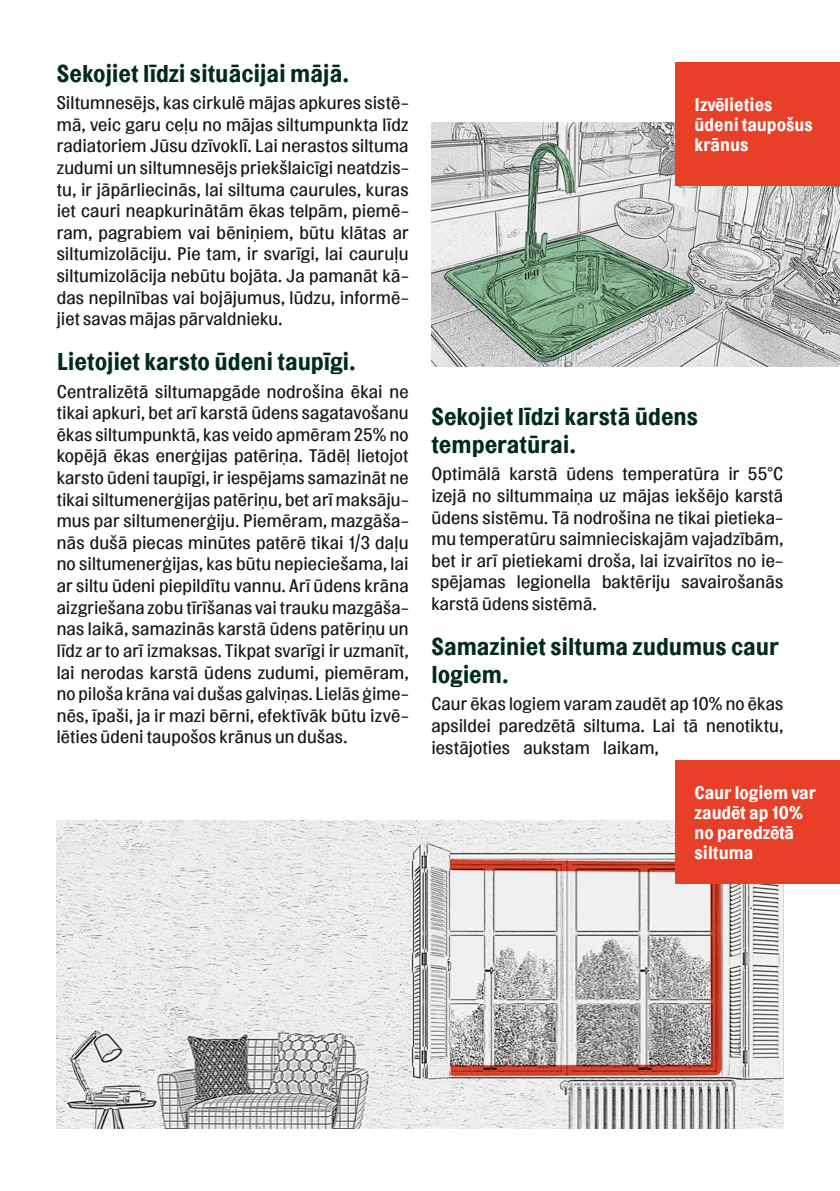
<style>
.page{position:relative;width:840px;height:1191px;background:#fff}
.page>*{position:absolute;margin:0;border:0;box-sizing:border-box;transform-origin:0 0}
.t1{font:700 24px/28px "Topol";letter-spacing:-.005em;color:#012b1b}
.t2{font:18px/21.6px "Topol";letter-spacing:.01em;color:#181716;text-align:justify}
.t3{font:700 18px/20px "Topol";color:#fff}
</style>
<div class="page">
<img style="left:431px;top:122px;width:408px;height:245px">
<img style="left:57px;top:820px;width:725px;height:308px">
<div style="left:675px;top:62px;width:164px;height:123px;background:#e83f29"></div>
<div style="left:675px;top:760px;width:164px;height:123px;background:#e83f29"></div>
<h1 class="t1" style="left:57px;top:59px;width:293px">Sekojiet līdzi situācijai mājā.</h1>
<p class="t2" style="left:57px;top:92px;width:353px">Siltumnesējs, kas cirkulē mājas apkures sistē&shy;mā, veic garu ceļu no mājas siltumpunkta līdz radiatoriem Jūsu dzīvoklī. Lai nerastos siltuma zudumi un siltumnesējs priekšlaicīgi neatdzis&shy;tu, ir jāpārliecinās, lai siltuma caurules, kuras iet cauri neapkurinātām ēkas telpām, piemē&shy;ram, pagrabiem vai bēniņiem, būtu klātas ar siltumizolāciju. Pie tam, ir svarīgi, lai cauruļu siltumizolācija nebūtu bojāta. Ja pamanāt kā&shy;das nepilnības vai bojājumus, lūdzu, informē&shy;jiet savas mājas pārvaldnieku.</p>
<h1 class="t1" style="left:57px;top:347px;width:300px">Lietojiet karsto ūdeni taupīgi.</h1>
<p class="t2" style="left:57px;top:380px;width:353px">Centralizētā siltumapgāde nodrošina ēkai ne tikai apkuri, bet arī karstā ūdens sagatavošanu ēkas siltumpunktā, kas veido apmēram 25% no kopējā ēkas enerģijas patēriņa. Tādēļ lietojot karsto ūdeni taupīgi, ir iespējams samazināt ne tikai siltumenerģijas patēriņu, bet arī maksāju&shy;mus par siltumenerģiju. Piemēram, mazgāša&shy;nās dušā piecas minūtes patērē tikai 1/3 daļu no siltumenerģijas, kas būtu nepieciešama, lai ar siltu ūdeni piepildītu vannu. Arī ūdens krāna aizgriešana zobu tīrīšanas vai trauku mazgāša&shy;nas laikā, samazinās karstā ūdens patēriņu un līdz ar to arī izmaksas. Tikpat svarīgi ir uzmanīt, lai nerodas karstā ūdens zudumi, piemēram, no piloša krāna vai dušas galviņas. Lielās ģime&shy;nēs, īpaši, ja ir mazi bērni, efektīvāk būtu izvē&shy;lēties ūdeni taupošos krānus un dušas.</p>
<p class="t3" style="left:694px;top:94px;width:120px">Izvēlieties ūdeni taupošus krānus</p>
<h1 class="t1" style="left:431px;top:402px;width:268px">Sekojiet līdzi karstā ūdens temperatūrai.</h1>
<p class="t2" style="left:431px;top:463px;width:353px">Optimālā karstā ūdens temperatūra ir 55°C izejā no siltummaiņa uz mājas iekšējo karstā ūdens sistēmu. Tā nodrošina ne tikai pietieka&shy;mu temperatūru saimnieciskajām vajadzībām, bet ir arī pietiekami droša, lai izvairītos no ie&shy;spējamas legionella baktēriju savairošanās karstā ūdens sistēmā.</p>
<h1 class="t1" style="left:431px;top:632px;width:349px">Samaziniet siltuma zudumus caur logiem.</h1>
<p class="t2" style="left:431px;top:692px;width:353px">Caur ēkas logiem varam zaudēt ap 10% no ēkas apsildei paredzētā siltuma. Lai tā nenotiktu, iestājoties aukstam laikam,</p>
<p class="t3" style="left:694px;top:782px;width:123px">Caur logiem var zaudēt ap 10% no paredzētā siltuma</p>
</div>
